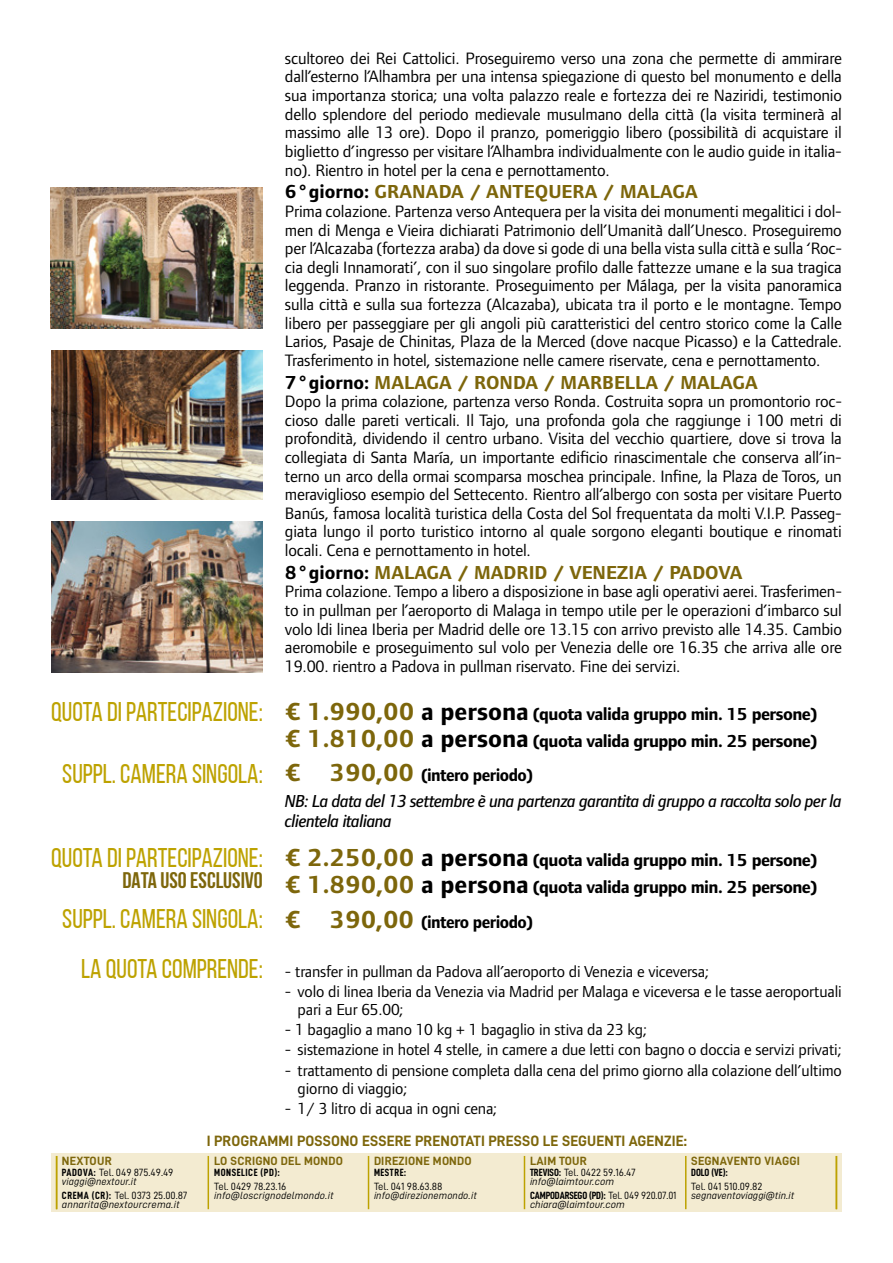
<style>
.page{position:relative;width:893px;height:1263px;background:#fff}
.page>*{position:absolute;margin:0;border:0;box-sizing:border-box;transform-origin:0 0}
.t1{font:27px "Bebas Neue";color:#bda200}
.t2{font:700 22.5px "Bebas Neue";color:#7d660b}
.t3{font:700 19.5px "Foundry Form Sans OT2";color:#7d660b}
.t4{font:700 18px/27px "Foundry Form Sans OT2";letter-spacing:-.03em;color:#000}
.t5{font:18px/19.5px "Foundry Form Sans OT2 Med Ita";letter-spacing:-.03em;color:#000;scale:.95 1}
.t6{font:700 18px "Foundry Form Sans OT2";letter-spacing:-.03em;color:#000;scale:.95 1}
.t7{font:17.1px/18.6px "Foundry Form Sans OT2";letter-spacing:-.01em;color:#000;text-align:justify}
.t8{font:16.5px/18px "Foundry Form Sans OT2";letter-spacing:-.01em;color:#000}
.t9{font:15px "D DIN Bold";letter-spacing:.01em;color:#7d660b}
.t10{font:12px "D DIN Bold";letter-spacing:.02em;color:#7d660b}
.t11{font:10.5px "D DIN Italic";letter-spacing:.01em;color:#000}
.t12{font:10.5px "D DIN";color:#000}
.t13{font:10.5px "D DIN Condensed Bold";color:#000}
.t14{font:10.5px "D DIN Condensed Bold";letter-spacing:.05em;color:#000}
.s1{color:#000}
.s2{font-size:25.5px;color:#7d660b}
.s3{font-size:25.5px}
.s4{font-family:"D DIN Condensed Bold"}
.s5{font-family:"D DIN"}
</style>
<div class="page">
<div style="left:51px;top:1153px;width:791px;height:59px;background:#f3ebd1"></div>
<hr style="left:56px;top:1156px;width:1px;height:53px;background:#bda200">
<hr style="left:524px;top:1156px;width:1px;height:53px;background:#bda200">
<hr style="left:685px;top:1156px;width:1px;height:53px;background:#bda200">
<hr style="left:836px;top:1156px;width:1px;height:53px;background:#bda200">
<hr style="left:368px;top:1156px;width:1px;height:53px;background:#bda200">
<hr style="left:208px;top:1156px;width:1px;height:53px;background:#bda200">
<img style="left:51px;top:522px;width:212px;height:151px">
<img style="left:51px;top:187px;width:212px;height:141px">
<img style="left:51px;top:351px;width:212px;height:149px">
<h1 class="t1" style="left:51px;top:697px;width:213px">QUOTA DI PARTECIPAZIONE:</h1>
<h1 class="t1" style="left:62px;top:758px;width:202px">SUPPL. CAMERA SINGOLA:</h1>
<h1 class="t1" style="left:51px;top:843px;width:213px">QUOTA DI PARTECIPAZIONE:</h1>
<h2 class="t2" style="left:122px;top:867px;width:142px">DATA USO ESCLUSIVO</h2>
<h1 class="t1" style="left:62px;top:904px;width:202px">SUPPL. CAMERA SINGOLA:</h1>
<h1 class="t1" style="left:81px;top:954px;width:183px">LA QUOTA COMPRENDE:</h1>
<p class="t7" style="left:285px;top:48px;width:559px">scultoreo dei Rei Cattolici. Proseguiremo verso una zona che permette di ammirare dall’esterno l’Alhambra per una intensa spiegazione di questo bel monumento e della sua importanza storica; una volta palazzo reale e fortezza dei re Naziridi, testimonio dello splendore del periodo medievale musulmano della città (la visita terminerà al massimo alle 13 ore). Dopo il pranzo, pomeriggio libero (possibilità di acquistare il biglietto d’ingresso per visitare l’Alhambra individualmente con le audio guide in italia&shy;no). Rientro in hotel per la cena e pernottamento.</p>
<p class="t3" style="left:285px;top:177px;width:414px"><span class="s1">6°giorno:</span> GRANADA / ANTEQUERA / MALAGA</p>
<p class="t7" style="left:285px;top:201px;width:559px">Prima colazione. Partenza verso Antequera per la visita dei monumenti megalitici i dol&shy;men di Menga e Vieira dichiarati Patrimonio dell’Umanità dall’Unesco. Proseguiremo per l’Alcazaba (fortezza araba) da dove si gode di una bella vista sulla città e sulla ‘Roc&shy;cia degli Innamorati’, con il suo singolare profilo dalle fattezze umane e la sua tragica leggenda. Pranzo in ristorante. Proseguimento per Málaga, per la visita panoramica sulla città e sulla sua fortezza (Alcazaba), ubicata tra il porto e le montagne. Tempo libero per passeggiare per gli angoli più caratteristici del centro storico come la Calle Larios, Pasaje de Chinitas, Plaza de la Merced (dove nacque Picasso) e la Cattedrale.<br>Trasferimento in hotel, sistemazione nelle camere riservate, cena e pernottamento.</p>
<p class="t3" style="left:285px;top:368px;width:474px"><span class="s1">7°giorno:</span> MALAGA / RONDA / MARBELLA / MALAGA</p>
<p class="t7" style="left:285px;top:391px;width:559px">Dopo la prima colazione, partenza verso Ronda. Costruita sopra un promontorio roc&shy;cioso dalle pareti verticali. Il Tajo, una profonda gola che raggiunge i 100 metri di profondità, dividendo il centro urbano. Visita del vecchio quartiere, dove si trova la collegiata di Santa María, un importante edificio rinascimentale che conserva all’in&shy;terno un arco della ormai scomparsa moschea principale. Infine, la Plaza de Toros, un meraviglioso esempio del Settecento. Rientro all’albergo con sosta per visitare Puerto Banús, famosa località turistica della Costa del Sol frequentata da molti V.I.P. Passeg&shy;giata lungo il porto turistico intorno al quale sorgono eleganti boutique e rinomati locali. Cena e pernottamento in hotel.</p>
<p class="t3" style="left:285px;top:558px;width:459px"><span class="s1">8°giorno:</span> MALAGA / MADRID / VENEZIA / PADOVA</p>
<p class="t7" style="left:285px;top:581px;width:559px">Prima colazione. Tempo a libero a disposizione in base agli operativi aerei. Trasferimen&shy;to in pullman per l’aeroporto di Malaga in tempo utile per le operazioni d’imbarco sul volo ldi linea Iberia per Madrid delle ore 13.15 con arrivo previsto alle 14.35. Cambio aeromobile e proseguimento sul volo per Venezia delle ore 16.35 che arriva alle ore 19.00. rientro a Padova in pullman riservato. Fine dei servizi.</p>
<p class="t4" style="left:285px;top:699px;width:534px"><span class="s2">€ 1.990,00</span> <span class="s3">a persona</span> (quota valida gruppo min. 15 persone) <span class="s2">€ 1.810,00</span> <span class="s3">a persona</span> (quota valida gruppo min. 25 persone)</p>
<p class="t6" style="left:285px;top:762px;width:263px"><span class="s2">€ 390,00</span> (intero periodo)</p>
<p class="t5" style="left:285px;top:790px;width:588px">NB: La data del 13 settembre è una partenza garantita di gruppo a raccolta solo per la clientela italiana</p>
<p class="t4" style="left:285px;top:845px;width:534px"><span class="s2">€ 2.250,00</span> <span class="s3">a persona</span> (quota valida gruppo min. 15 persone) <span class="s2">€ 1.890,00</span> <span class="s3">a persona</span> (quota valida gruppo min. 25 persone)</p>
<p class="t6" style="left:285px;top:908px;width:263px"><span class="s2">€ 390,00</span> (intero periodo)</p>
<p class="t8" style="left:285px;top:961px;width:426px">- transfer in pullman da Padova all’aeroporto di Venezia e viceversa;</p>
<p class="t8" style="left:298px;top:982px;width:546px;text-indent:-13px">- volo di linea Iberia da Venezia via Madrid per Malaga e viceversa e le tasse aeroportuali pari a Eur 65.00;</p>
<p class="t8" style="left:285px;top:1020px;width:364px">- 1 bagaglio a mano 10 kg + 1 bagaglio in stiva da 23 kg;</p>
<p class="t8" style="left:285px;top:1040px;width:558px">- sistemazione in hotel 4 stelle, in camere a due letti con bagno o doccia e servizi privati;</p>
<p class="t8" style="left:298px;top:1060px;width:546px;text-indent:-13px">- trattamento di pensione completa dalla cena del primo giorno alla colazione dell’ultimo giorno di viaggio;</p>
<p class="t8" style="left:285px;top:1098px;width:214px">- 1/ 3 litro di acqua in ogni cena;</p>
<p class="t10" style="left:62px;top:1154px;width:51px">NEXTOUR</p>
<p class="t12" style="left:62px;top:1167px;width:113px"><span class="s4">PADOVA:</span> Tel. 049 875.49.49</p>
<p class="t11" style="left:62px;top:1176px;width:76px">viaggi@nextour.it</p>
<p class="t12" style="left:62px;top:1189px;width:127px"><span class="s4">CREMA (CR):</span> Tel. 0373 25.00.87</p>
<p class="t11" style="left:62px;top:1198px;width:119px">annarita@nextourcrema.it</p>
<p class="t9" style="left:207px;top:1133px;width:482px">I PROGRAMMI POSSONO ESSERE PRENOTATI PRESSO LE SEGUENTI AGENZIE:</p>
<p class="t10" style="left:214px;top:1154px;width:130px">LO SCRIGNO DEL MONDO</p>
<p class="t14" style="left:214px;top:1167px;width:67px">MONSELICE (PD):</p>
<p class="t12" style="left:214px;top:1180px;width:74px">Tel. 0429 78.23.16</p>
<p class="t11" style="left:214px;top:1189px;width:121px">info@loscrignodelmondo.it</p>
<p class="t10" style="left:374px;top:1154px;width:99px">DIREZIONE MONDO</p>
<p class="t13" style="left:374px;top:1167px;width:34px">MESTRE:</p>
<p class="t12" style="left:374px;top:1180px;width:70px">Tel. 041 98.63.88</p>
<p class="t11" style="left:374px;top:1189px;width:104px">info@direzionemondo.it</p>
<p class="t10" style="left:530px;top:1154px;width:59px">LAIM TOUR</p>
<p class="t12" style="left:530px;top:1167px;width:107px"><span class="s4">TREVISO:</span> Tel. 0422 59.16.47</p>
<p class="t11" style="left:530px;top:1176px;width:86px">info@laimtour.com</p>
<p class="t13" style="left:530px;top:1189px;width:148px">CAMPODARSEGO (PD): <span class="s5">Tel. 049 920.07.01</span></p>
<p class="t11" style="left:530px;top:1198px;width:96px">chiara@laimtour.com</p>
<p class="t10" style="left:691px;top:1154px;width:110px">SEGNAVENTO VIAGGI</p>
<p class="t13" style="left:691px;top:1167px;width:38px">DOLO (VE):</p>
<p class="t12" style="left:691px;top:1180px;width:73px">Tel. 041 510.09.82</p>
<p class="t11" style="left:691px;top:1189px;width:105px">segnaventoviaggi@tin.it</p>
</div>
